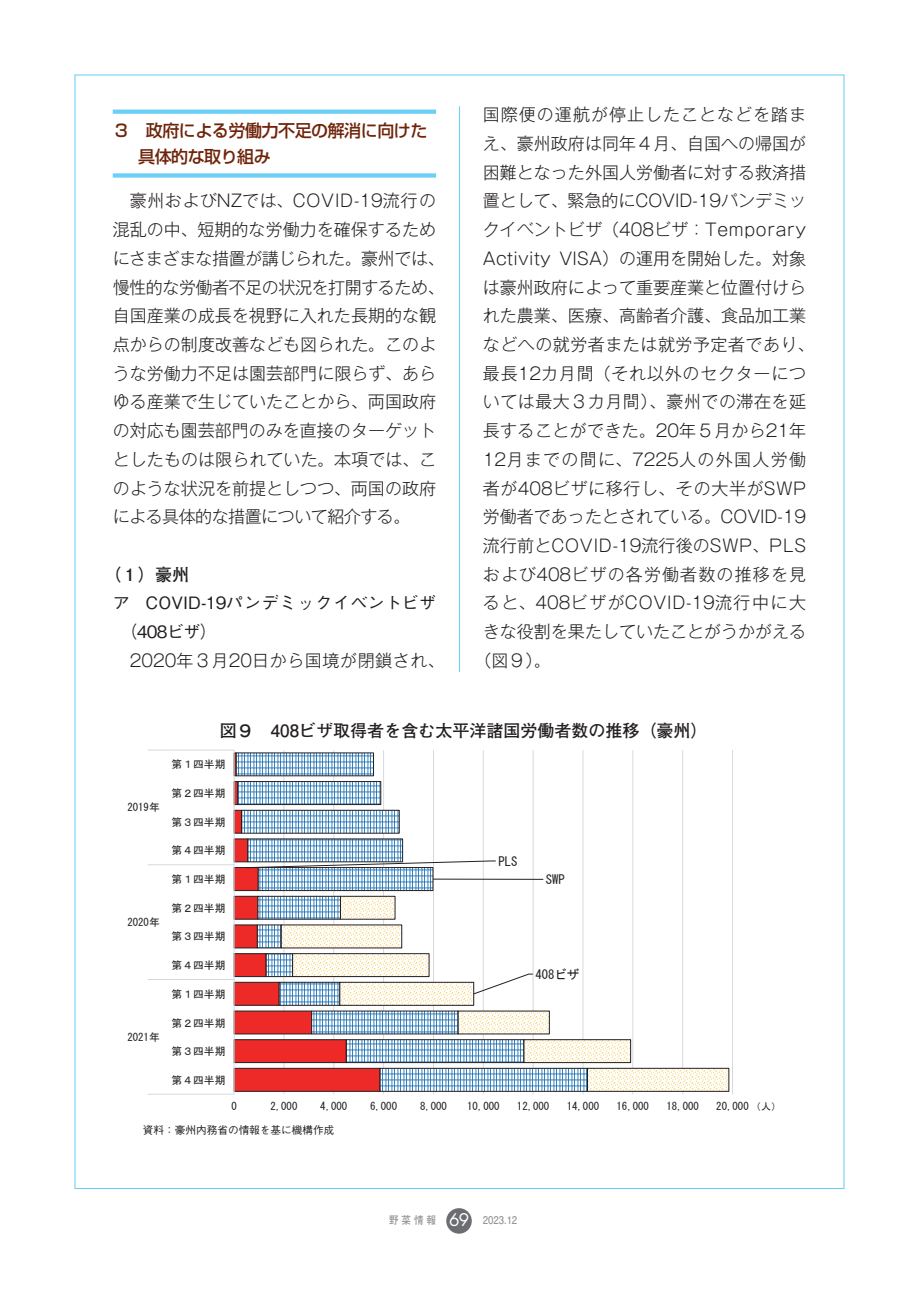
<style>
.page{position:relative;width:919px;height:1289px;background:#fff}
.page>*{position:absolute;margin:0;border:0;box-sizing:border-box;transform-origin:0 0}
.t1{font:300 16.95px/28.7px "Gothic MB101 Pr 5";color:#231f20}
.t2{font:300 16.95px "Gothic MB101 Pr 5";letter-spacing:.03em;color:#231f20}
.t3{font:700 16.95px "Futo Go B101 Pr 5";color:#231f20}
.t4{font:500 16.95px/28.7px "Gothic BBB Pr 5";letter-spacing:.01em;color:#231f20}
.t5{font:500 16.95px/25.5px "Shin Go Pr 5";letter-spacing:-.03em;color:#6f240a}
.t6{font:300 16.95px "Gothic MB101 Pr 5";letter-spacing:.05em;color:#231f20}
.t7{font:300 16.95px "Gothic MB101 Pr 5";letter-spacing:.035em;color:#231f20}
.t8{font:300 16.95px "Gothic MB101 Pr 5";letter-spacing:.02em;color:#231f20}
.t9{font:300 16.95px "Gothic MB101 Pr 5";letter-spacing:.08em;color:#231f20}
.t10{font:300 16.95px "Gothic MB101 Pr 5";letter-spacing:.04em;color:#231f20}
.t11{font:300 16.95px "Gothic MB101 Pr 5";letter-spacing:.045em;color:#231f20}
.t12{font:300 16.95px "Gothic MB101 Pr 5";letter-spacing:.065em;color:#231f20}
.t13{font:300 16.95px "Gothic MB101 Pr 5";letter-spacing:.06em;color:#231f20}
.t14{font:12.6px "MS Gothic";letter-spacing:-.005em;color:#231f20}
.t15{font:10.8px "MS Gothic";color:#231f20}
.t16{font:500 10.65px "Gothic BBB Pr 5";color:#231f20}
.t17{font:700 10.65px "Futo Go B101 Pr 5";color:#939598;scale:.9 1}
.t18{font:9.45px "MS Gothic";letter-spacing:-.01em;color:#231f20}
.s1{font-size:9.9px}
.s2{font-family:"Futura Std";font-weight:400;font-size:16.95px;color:#fff}
</style>
<div class="page">
<hr style="left:459px;top:106px;width:1px;height:1051px;background:#6bcff6">
<div style="left:446px;top:1208px;width:25px;height:25px;background:#6c6d70;border-radius:50%"></div>
<div style="left:113px;top:109px;width:323px;height:5px;background:#6bcff6"></div>
<div style="left:113px;top:173px;width:323px;height:5px;background:#6bcff6"></div>
<hr style="left:283px;top:750px;width:1px;height:344px;background:#d8d9db">
<hr style="left:333px;top:750px;width:1px;height:344px;background:#d8d9db">
<hr style="left:383px;top:750px;width:1px;height:344px;background:#d8d9db">
<hr style="left:433px;top:750px;width:1px;height:344px;background:#d8d9db">
<hr style="left:483px;top:750px;width:1px;height:344px;background:#d8d9db">
<hr style="left:532px;top:750px;width:1px;height:344px;background:#d8d9db">
<hr style="left:582px;top:750px;width:1px;height:344px;background:#d8d9db">
<hr style="left:632px;top:750px;width:1px;height:344px;background:#d8d9db">
<hr style="left:682px;top:750px;width:1px;height:344px;background:#d8d9db">
<hr style="left:732px;top:750px;width:1px;height:344px;background:#d8d9db">
<svg style="left:235px;top:752px;width:349px;height:340px"></svg>
<svg style="left:280px;top:895px;width:449px;height:197px"></svg>
<hr style="left:234px;top:750px;width:1px;height:344px;background:#d8d9db">
<hr style="left:171px;top:1093px;width:63px;height:1px;background:#d8d9db">
<hr style="left:171px;top:979px;width:63px;height:1px;background:#d8d9db">
<hr style="left:171px;top:864px;width:63px;height:1px;background:#d8d9db">
<hr style="left:171px;top:749px;width:63px;height:1px;background:#d8d9db">
<svg style="left:148px;top:979px;width:23px;height:1px"></svg>
<svg style="left:148px;top:864px;width:23px;height:1px"></svg>
<svg style="left:148px;top:749px;width:23px;height:1px"></svg>
<svg style="left:245px;top:860px;width:251px;height:8px"></svg>
<svg style="left:432px;top:878px;width:112px;height:2px"></svg>
<svg style="left:473px;top:973px;width:60px;height:21px"></svg>
<p class="t5" style="left:138px;top:116px;width:291px;text-indent:-26px">３　政府による労働力不足の解消に向けた具体的な取り組み</p>
<p class="t1" style="left:113px;top:185px;width:333px;text-indent:17px">豪州およびNZでは、COVID-19流行の混乱の中、短期的な労働力を確保するためにさまざまな措置が講じられた。豪州では、慢性的な労働者不足の状況を打開するため、自国産業の成長を視野に入れた長期的な観点からの制度改善なども図られた。このような労働力不足は園芸部門に限らず、あらゆる産業で生じていたことから、両国政府の対応も園芸部門のみを直接のターゲットとしたものは限られていた。本項では、このような状況を前提としつつ、両国の政府による具体的な措置について紹介する。</p>
<p class="t3" style="left:104px;top:561px;width:87px">（１）豪州</p>
<p class="t4" style="left:121px;top:587px;width:317px;text-indent:-8px">ア COVID-19パンデミックイベントビザ（408ビザ）</p>
<p class="t7" style="left:130px;top:646px;width:316px">2020年３月20日から国境が閉鎖され、</p>
<p class="t13" style="left:483px;top:101px;width:325px">国際便の運航が停止したことなどを踏ま</p>
<p class="t1" style="left:483px;top:128px;width:325px">え、豪州政府は同年４月、自国への帰国が</p>
<p class="t1" style="left:483px;top:156px;width:325px">困難となった外国人労働者に対する救済措</p>
<p class="t1" style="left:483px;top:185px;width:325px">置として、緊急的にCOVID-19パンデミッ</p>
<p class="t1" style="left:483px;top:214px;width:325px">クイベントビザ（408ビザ：Temporary</p>
<p class="t1" style="left:483px;top:243px;width:325px">Activity VISA）の運用を開始した。対象</p>
<p class="t1" style="left:483px;top:271px;width:325px">は豪州政府によって重要産業と位置付けら</p>
<p class="t1" style="left:483px;top:300px;width:325px">れた農業、医療、高齢者介護、食品加工業</p>
<p class="t2" style="left:483px;top:330px;width:333px">などへの就労者または就労予定者であり、</p>
<p class="t11" style="left:483px;top:359px;width:325px">最長12カ月間（それ以外のセクターにつ</p>
<p class="t2" style="left:483px;top:388px;width:325px">いては最大３カ月間）、豪州での滞在を延</p>
<p class="t8" style="left:483px;top:416px;width:325px">長することができた。20年５月から21年</p>
<p class="t9" style="left:483px;top:445px;width:325px">12月までの間に、7225人の外国人労働</p>
<p class="t10" style="left:483px;top:474px;width:325px">者が408ビザに移行し、その大半がSWP</p>
<p class="t1" style="left:483px;top:501px;width:325px">労働者であったとされている。COVID-19</p>
<p class="t1" style="left:483px;top:529px;width:325px">流行前とCOVID-19流行後のSWP、PLS</p>
<p class="t12" style="left:483px;top:560px;width:325px">および408ビザの各労働者数の推移を見</p>
<p class="t6" style="left:483px;top:589px;width:325px">ると、408ビザがCOVID-19流行中に大</p>
<p class="t1" style="left:483px;top:616px;width:325px">きな役割を果たしていたことがうかがえる</p>
<p class="t1" style="left:474px;top:644px;width:78px">（図９）。</p>
<p class="t3" style="left:220px;top:717px;width:489px">図９　408ビザ取得者を含む太平洋諸国労働者数の推移（豪州）</p>
<p class="t15" style="left:171px;top:759px;width:56px">第１四半期</p>
<p class="t15" style="left:127px;top:802px;width:34px">2019年</p>
<p class="t15" style="left:127px;top:916px;width:34px">2020年</p>
<p class="t15" style="left:127px;top:1031px;width:34px">2021年</p>
<p class="t15" style="left:171px;top:787px;width:56px">第２四半期</p>
<p class="t15" style="left:171px;top:816px;width:56px">第３四半期</p>
<p class="t15" style="left:171px;top:845px;width:56px">第４四半期</p>
<p class="t15" style="left:171px;top:873px;width:56px">第１四半期</p>
<p class="t15" style="left:171px;top:902px;width:56px">第２四半期</p>
<p class="t15" style="left:171px;top:931px;width:56px">第３四半期</p>
<p class="t15" style="left:171px;top:959px;width:56px">第４四半期</p>
<p class="t15" style="left:171px;top:988px;width:56px">第１四半期</p>
<p class="t15" style="left:171px;top:1017px;width:56px">第２四半期</p>
<p class="t15" style="left:171px;top:1045px;width:56px">第３四半期</p>
<p class="t15" style="left:171px;top:1074px;width:56px">第４四半期</p>
<p class="t14" style="left:498px;top:854px;width:20px">PLS</p>
<p class="t14" style="left:546px;top:873px;width:20px">SWP</p>
<p class="t14" style="left:535px;top:967px;width:46px">408ビザ</p>
<p class="t15" style="left:231px;top:1100px;width:7px">0</p>
<p class="t15" style="left:270px;top:1100px;width:28px">2,000</p>
<p class="t15" style="left:320px;top:1100px;width:29px">4,000</p>
<p class="t15" style="left:370px;top:1100px;width:28px">6,000</p>
<p class="t15" style="left:420px;top:1100px;width:29px">8,000</p>
<p class="t15" style="left:467px;top:1100px;width:34px">10,000</p>
<p class="t15" style="left:517px;top:1100px;width:34px">12,000</p>
<p class="t15" style="left:566px;top:1100px;width:34px">14,000</p>
<p class="t15" style="left:616px;top:1100px;width:34px">16,000</p>
<p class="t15" style="left:666px;top:1100px;width:34px">18,000</p>
<p class="t15" style="left:716px;top:1100px;width:66px">20,000 <span class="s1">（人）</span></p>
<p class="t16" style="left:143px;top:1121px;width:193px">資料：豪州内務省の情報を基に機構作成</p>
<p class="t18" style="left:174px;top:1129px;width:181px">資料：豪州内務省の情報を基に機構作成。</p>
<p class="t17" style="left:389px;top:1211px;width:144px">野菜情報 <span class="s2">69</span> 2023.12</p>
</div>
